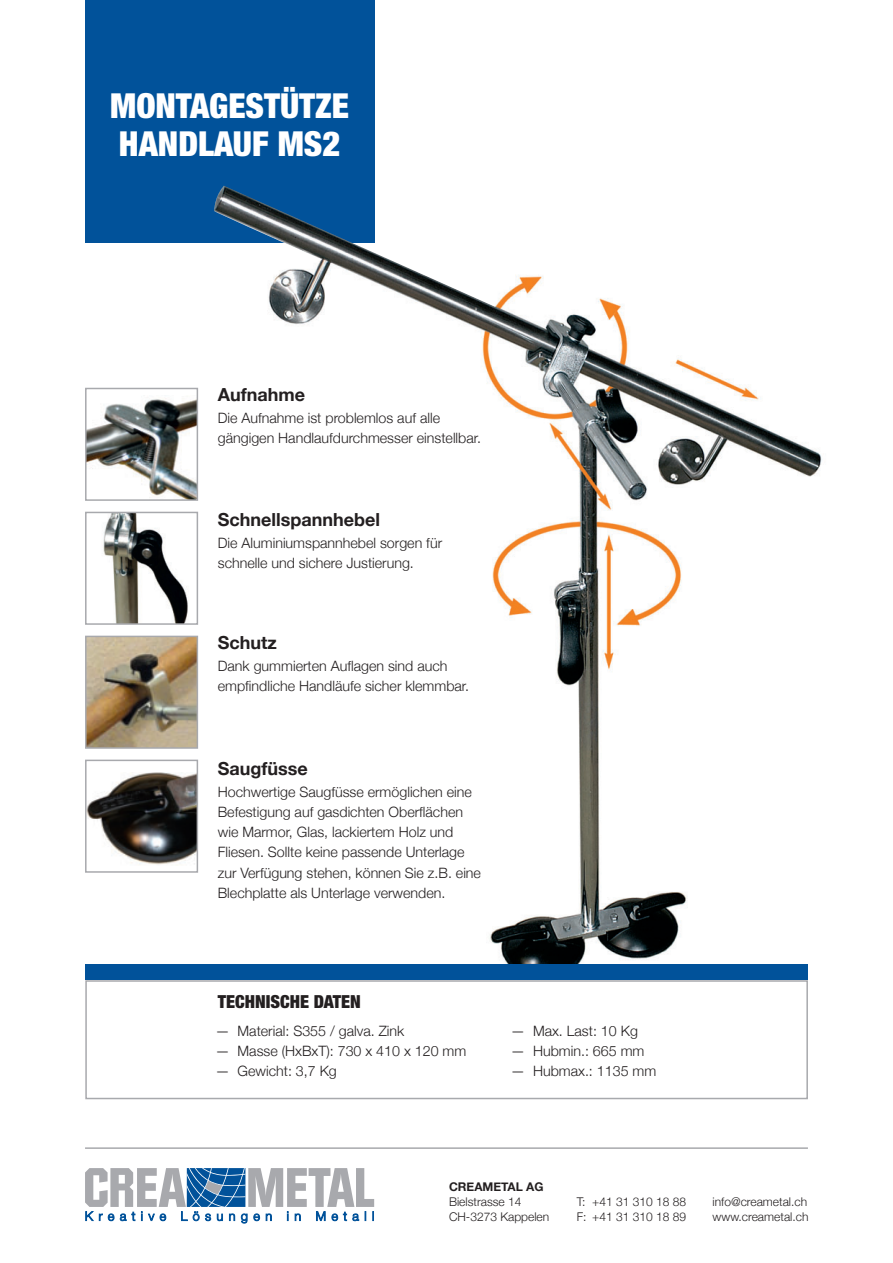
<style>
.page{position:relative;width:893px;height:1263px;background:#fff}
.page>*{position:absolute;margin:0;border:0;box-sizing:border-box;transform-origin:0 0}
.t1{font:900 condensed 34.5px/37.5px "Helvetica Neue";color:#fff}
.t2{font:700 18px "Helvetica Neue";color:#231f20}
.t3{font:900 condensed 18px "Helvetica Neue";color:#231f20}
.t4{font:300 14.25px/20.2px "Helvetica Neue";color:#231f20}
.t5{font:300 12px/14.9px "Helvetica Neue";color:#231f20}
.t6{font:700 12px "Helvetica Neue";color:#231f20}
</style>
<div class="page">
<svg style="left:85px;top:1168px;width:289px;height:55px"></svg>
<hr style="left:85px;top:1147px;width:723px;height:2px;background:#a8a9ad">
<div style="left:85px;top:0;width:289px;height:242px;background:#01529a"></div>
<img style="left:214px;top:186px;width:608px;height:778px">
<div style="left:85px;top:980px;width:723px;height:119px;border:2px solid #a8a9ad"></div>
<div style="left:85px;top:964px;width:723px;height:16px;background:#01529a"></div>
<img style="left:88px;top:398px;width:107px;height:100px">
<div style="left:85px;top:388px;width:113px;height:113px;border:2px solid #a8a9ad"></div>
<img style="left:103px;top:515px;width:85px;height:107px">
<div style="left:85px;top:512px;width:113px;height:113px;border:2px solid #a8a9ad"></div>
<img style="left:88px;top:639px;width:107px;height:107px">
<div style="left:85px;top:636px;width:113px;height:113px;border:2px solid #a8a9ad"></div>
<img style="left:88px;top:772px;width:107px;height:93px">
<div style="left:85px;top:760px;width:113px;height:113px;border:2px solid #a8a9ad"></div>
<h1 class="t1" style="left:110px;top:87px;width:240px">MONTAGESTÜTZE<br>HANDLAUF MS2</h1>
<p class="t2" style="left:218px;top:383px;width:89px">Aufnahme</p>
<p class="t4" style="left:218px;top:407px;width:265px">Die Aufnahme ist problemlos auf alle gängigen Handlauf durch messer einstellbar.</p>
<p class="t2" style="left:218px;top:508px;width:164px">Schnellspannhebel</p>
<p class="t4" style="left:218px;top:532px;width:226px">Die Aluminiumspannhebel sorgen für schnelle und sichere Justierung.</p>
<p class="t2" style="left:218px;top:631px;width:61px">Schutz</p>
<p class="t4" style="left:218px;top:655px;width:253px">Dank gummierten Auflagen sind auch empfindliche Handläufe sicher klemmbar.</p>
<p class="t2" style="left:218px;top:757px;width:92px">Saugfüsse</p>
<p class="t4" style="left:218px;top:781px;width:265px">Hochwertige Saugfüsse er mög lichen eine Befestigung auf gasdichten Oberflächen wie Marmor, Glas, lackiertem Holz und Fliesen. Sollte keine passende Unterlage zur Ver fügung stehen, können Sie z.B. eine Blechplatte als Unterlage verwenden.</p>
<p class="t3" style="left:218px;top:991px;width:144px">TECHNISCHE DATEN</p>
<p class="t4" style="left:215px;top:1020px;width:190px">— Material: S355 / galva. Zink</p>
<p class="t4" style="left:215px;top:1041px;width:252px">— Masse (HxBxT): 730 x 410 x 120 mm</p>
<p class="t4" style="left:215px;top:1061px;width:123px">— Gewicht: 3,7 Kg</p>
<p class="t4" style="left:511px;top:1020px;width:129px">— Max. Last: 10 Kg</p>
<p class="t4" style="left:511px;top:1041px;width:135px">— Hubmin.: 665 mm</p>
<p class="t4" style="left:511px;top:1061px;width:147px">— Hubmax.: 1135 mm</p>
<p class="t6" style="left:449px;top:1179px;width:96px">CREAMETAL AG</p>
<p class="t5" style="left:449px;top:1194px;width:102px">Bielstrasse 14<br>CH-3273 Kappelen</p>
<p class="t5" style="left:577px;top:1194px;width:111px">T: +41 31 310 18 88<br>F: +41 31 310 18 89</p>
<p class="t5" style="left:713px;top:1194px;width:97px">info@creametal.ch www.creametal.ch</p>
</div>
